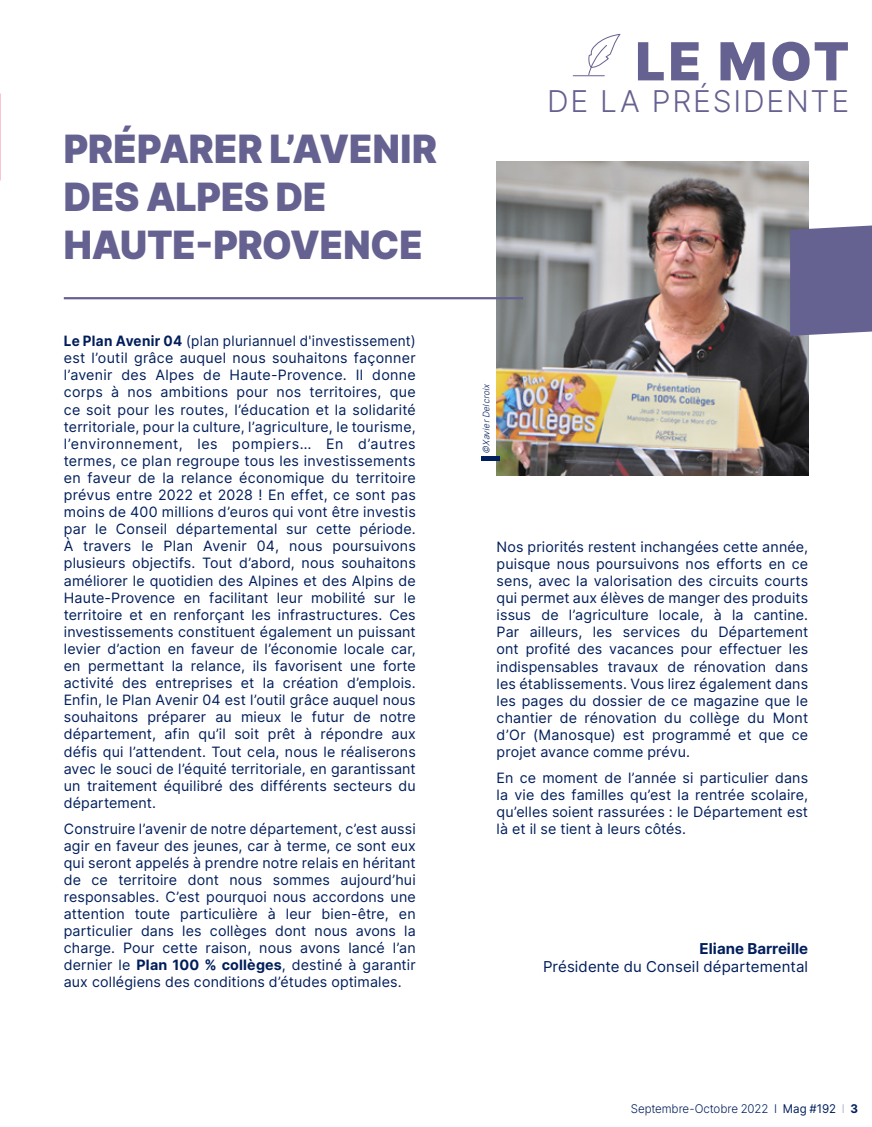
<style>
.page{position:relative;width:872px;height:1127px;background:#fff}
.page>*{position:absolute;margin:0;border:0;box-sizing:border-box;transform-origin:0 0}
.t1{font:900 52.5px "Inter";color:#656190}
.t2{font:900 39px/48px "Inter";letter-spacing:-.005em;color:#656190;scale:.96 1}
.t3{font:300 30px "Inter";letter-spacing:.06em;color:#656190}
.t4{font:15px/18px "Inter";letter-spacing:.005em;color:#001e5b;text-align:right}
.t5{font:14.25px/17.1px "Inter";letter-spacing:.01em;color:#001e5b;text-align:justify;scale:.95 1}
.t6{font:14.25px/17.1px "Inter";letter-spacing:.01em;color:#001e5b;text-align:justify}
.t7{font:300 12px "Inter";letter-spacing:-.01em;color:#001e5b;scale:.96 1}
.t8{font:italic 300 9px "Inter";color:#001e5b;scale:.96 1}
.s1{font-weight:700}
.s2{font-weight:400}
.s3{font-weight:100}
</style>
<div class="page">
<img style="left:496px;top:162px;width:312px;height:314px">
<hr style="left:64px;top:297px;width:459px;height:2px;background:#656190">
<svg style="left:588px;top:33px;width:33px;height:43px"></svg>
<hr style="left:573px;top:75px;width:31px;height:1px;background:#656190">
<div style="left:790px;top:225px;width:82px;height:111px;background:#656190"></div>
<hr style="left:481px;top:456px;width:18px;height:4px;background:#001e5b">
<p class="t2" style="left:64px;top:124px;width:390px">PRÉPARER L’AVENIR<br>DES ALPES DE<br>HAUTE-PROVENCE</p>
<p class="t5" style="left:64px;top:332px;width:372px"><span class="s1">Le Plan Avenir 04</span> (plan pluriannuel d'investissement) est l’outil grâce auquel nous souhaitons façonner l’avenir des Alpes de Haute-Provence. Il donne corps à nos ambitions pour nos territoires, que ce soit pour les routes, l’éducation et la solidarité territoriale, pour la culture, l’agriculture, le tourisme, l’environnement, les pompiers… En d’autres termes, ce plan regroupe tous les investissements en faveur de la relance économique du territoire prévus entre 2022 et 2028 ! En effet, ce sont pas moins de 400 millions d’euros qui vont être investis par le Conseil départemental sur cette période.<br>À travers le Plan Avenir 04, nous poursuivons plusieurs objectifs. Tout d’abord, nous souhaitons améliorer le quotidien des Alpines et des Alpins de Haute-Provence en facilitant leur mobilité sur le territoire et en renforçant les infrastructures. Ces investissements constituent également un puissant levier d’action en faveur de l’économie locale car, en permettant la relance, ils favorisent une forte activité des entreprises et la création d’emplois.<br>Enfin, le Plan Avenir 04 est l’outil grâce auquel nous souhaitons préparer au mieux le futur de notre département, afin qu’il soit prêt à répondre aux défis qui l’attendent. Tout cela, nous le réaliserons avec le souci de l’équité territoriale, en garantissant un traitement équilibré des différents secteurs du département.</p>
<p class="t6" style="left:64px;top:819px;width:353px">Construire l’avenir de notre département, c’est aussi agir en faveur des jeunes, car à terme, ce sont eux qui seront appelés à prendre notre relais en héritant de ce territoire dont nous sommes aujourd’hui responsables. C’est pourquoi nous accordons une attention toute particulière à leur bien-être, en particulier dans les collèges dont nous avons la charge. Pour cette raison, nous avons lancé l’an dernier le <span class="s1">Plan 100 % collèges</span>, destiné à garantir aux collégiens des conditions d’études optimales.</p>
<p class="t1" style="left:635px;top:23px;width:215px">LE MOT</p>
<p class="t3" style="left:547px;top:79px;width:304px">DE LA PRÉSIDENTE</p>
<p class="t8" style="left:479px;top:453px;width:76px;rotate:-90deg">©XavierDelcroix</p>
<p class="t6" style="left:496px;top:538px;width:313px">Nos priorités restent inchangées cette année, puisque nous poursuivons nos efforts en ce sens, avec la valorisation des circuits courts qui permet aux élèves de manger des produits issus de l’agriculture locale, à la cantine.<br>Par ailleurs, les services du Département ont profité des vacances pour effectuer les indispensables travaux de rénovation dans les établissements. Vous lirez également dans les pages du dossier de ce magazine que le chantier de rénovation du collège du Mont d’Or (Manosque) est programmé et que ce projet avance comme prévu.</p>
<p class="t6" style="left:496px;top:768px;width:313px">En ce moment de l’année si particulier dans la vie des familles qu’est la rentrée scolaire, qu’elles soient rassurées : le Département est là et il se tient à leurs côtés.</p>
<p class="t4" style="left:543px;top:939px;width:266px"><span class="s1">Eliane Barreille<br></span>Présidente du Conseil départemental</p>
<p class="t7" style="left:631px;top:1100px;width:238px">Septembre-Octobre 2022 I <span class="s2">Mag #192</span> <span class="s3">I</span> <span class="s1">3</span></p>
</div>
